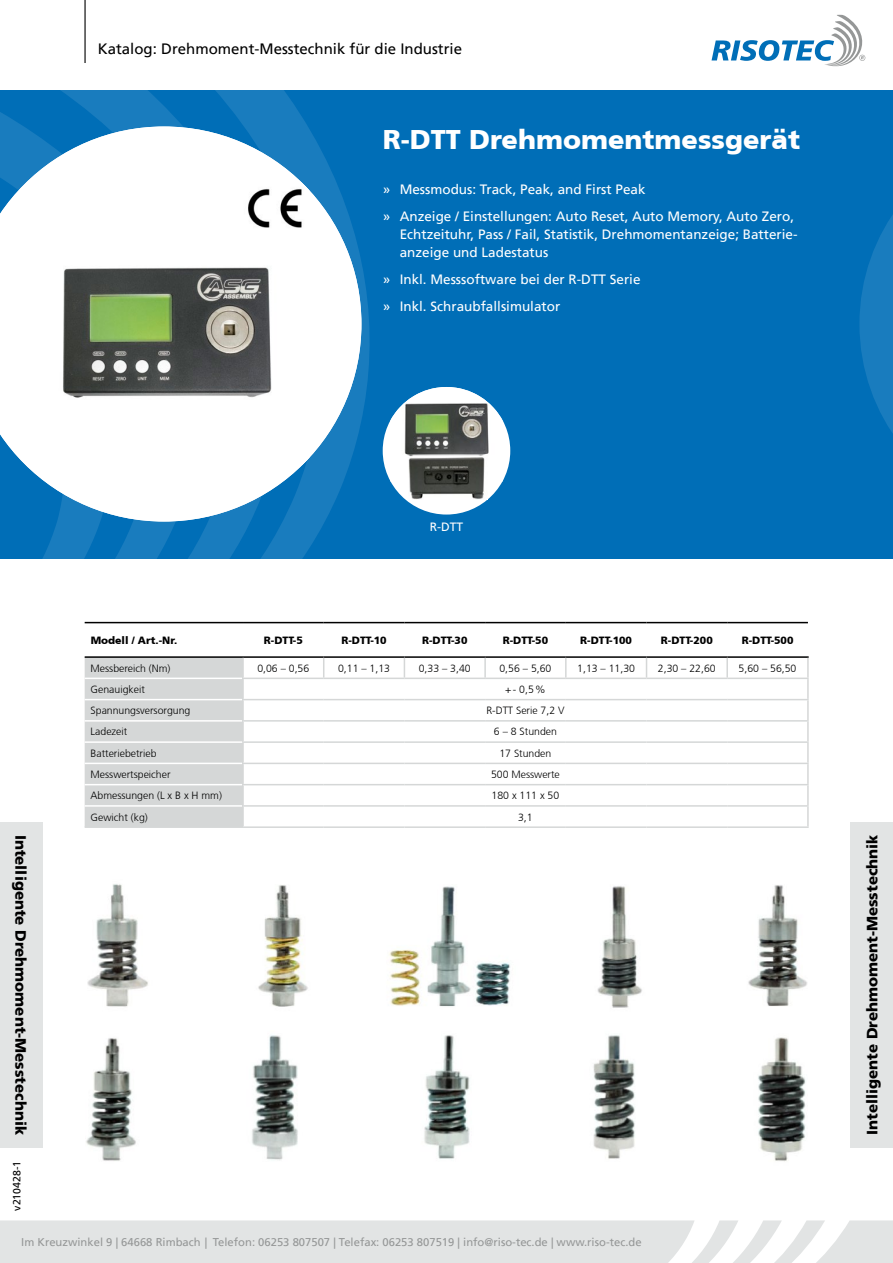
<style>
.page{position:relative;width:893px;height:1263px;background:#fff}
.page>*{position:absolute;margin:0;border:0;box-sizing:border-box;transform-origin:0 0}
.t1{font:900 27px "Frutiger CE";color:#fff}
.t2{font:900 15px "Frutiger";color:#000}
.t3{font:15px "Frutiger LT";color:#000}
.t4{font:13.5px/27px "Frutiger LT";color:#fff}
.t5{font:12px "Frutiger LT";color:#fff}
.t6{font:11.25px "Frutiger LT";color:#959797}
.t7{font:300 10.5px "Frutiger CE";color:#000}
.t8{font:900 10.5px "Frutiger CE";color:#000}
.t9{font:10.5px "Frutiger LT";color:#000}
</style>
<div class="page">
<div style="left:0;top:90px;width:893px;height:468px;background:#006eb7"></div>
<svg style="left:0;top:90px;width:370px;height:468px"></svg>
<hr style="left:84px;top:0;width:2px;height:63px;background:#000">
<svg style="left:711px;top:15px;width:154px;height:51px"></svg>
<svg style="left:0;top:1220px;width:893px;height:43px;background:#e5e7e7"></svg>
<svg style="left:859px;top:215px;width:34px;height:218px"></svg>
<div style="left:850px;top:822px;width:43px;height:326px;background:#e2e4e4"></div>
<div style="left:0;top:822px;width:43px;height:326px;background:#e2e4e4"></div>
<svg style="left:0;top:126px;width:361px;height:395px;fill:#fff"></svg>
<img style="left:27px;top:182px;width:282px;height:283px">
<img style="left:87px;top:884px;width:720px;height:124px">
<img style="left:86px;top:1035px;width:720px;height:127px">
<div style="left:383px;top:387px;width:127px;height:127px;background:#fff;border-radius:50%"></div>
<img style="left:390px;top:387px;width:113px;height:95px">
<img style="left:409px;top:457px;width:78px;height:43px">
<svg style="left:807px;top:722px;width:2px;height:19px"></svg>
<hr style="left:242px;top:741px;width:82px;height:2px;background:#d5d7d7">
<hr style="left:324px;top:741px;width:80px;height:2px;background:#d5d7d7">
<hr style="left:404px;top:741px;width:81px;height:2px;background:#d5d7d7">
<hr style="left:485px;top:741px;width:81px;height:2px;background:#d5d7d7">
<hr style="left:566px;top:741px;width:80px;height:2px;background:#d5d7d7">
<hr style="left:646px;top:741px;width:81px;height:2px;background:#d5d7d7">
<hr style="left:727px;top:741px;width:82px;height:2px;background:#d5d7d7">
<hr style="left:807px;top:743px;width:2px;height:20px;background:#d5d7d7">
<hr style="left:85px;top:622px;width:158px;height:1px;background:#000">
<hr style="left:85px;top:656px;width:158px;height:2px;background:#000">
<hr style="left:243px;top:622px;width:81px;height:1px;background:#000">
<hr style="left:324px;top:622px;width:80px;height:1px;background:#000">
<hr style="left:404px;top:622px;width:81px;height:1px;background:#000">
<hr style="left:485px;top:622px;width:81px;height:1px;background:#000">
<hr style="left:566px;top:622px;width:80px;height:1px;background:#000">
<hr style="left:646px;top:622px;width:81px;height:1px;background:#000">
<hr style="left:727px;top:622px;width:81px;height:1px;background:#000">
<hr style="left:243px;top:656px;width:81px;height:2px;background:#000">
<hr style="left:324px;top:656px;width:80px;height:2px;background:#000">
<hr style="left:404px;top:656px;width:81px;height:2px;background:#000">
<hr style="left:485px;top:656px;width:81px;height:2px;background:#000">
<hr style="left:566px;top:656px;width:80px;height:2px;background:#000">
<hr style="left:646px;top:656px;width:81px;height:2px;background:#000">
<hr style="left:727px;top:656px;width:82px;height:2px;background:#000">
<svg style="left:323px;top:658px;width:1px;height:20px"></svg>
<svg style="left:404px;top:658px;width:1px;height:20px"></svg>
<hr style="left:484px;top:658px;width:2px;height:20px;background:#d5d7d7">
<hr style="left:565px;top:658px;width:2px;height:20px;background:#d5d7d7">
<svg style="left:646px;top:658px;width:1px;height:20px"></svg>
<hr style="left:726px;top:658px;width:2px;height:20px;background:#d5d7d7">
<hr style="left:807px;top:658px;width:2px;height:20px;background:#d5d7d7">
<hr style="left:242px;top:678px;width:82px;height:1px;background:#d5d7d7">
<hr style="left:324px;top:678px;width:80px;height:1px;background:#d5d7d7">
<hr style="left:404px;top:678px;width:81px;height:1px;background:#d5d7d7">
<hr style="left:485px;top:678px;width:81px;height:1px;background:#d5d7d7">
<hr style="left:566px;top:678px;width:80px;height:1px;background:#d5d7d7">
<hr style="left:646px;top:678px;width:81px;height:1px;background:#d5d7d7">
<hr style="left:727px;top:678px;width:82px;height:1px;background:#d5d7d7">
<hr style="left:807px;top:679px;width:2px;height:20px;background:#d5d7d7">
<hr style="left:242px;top:699px;width:82px;height:1px;background:#d5d7d7">
<hr style="left:324px;top:699px;width:80px;height:1px;background:#d5d7d7">
<hr style="left:404px;top:699px;width:81px;height:1px;background:#d5d7d7">
<hr style="left:485px;top:699px;width:81px;height:1px;background:#d5d7d7">
<hr style="left:566px;top:699px;width:80px;height:1px;background:#d5d7d7">
<hr style="left:646px;top:699px;width:81px;height:1px;background:#d5d7d7">
<hr style="left:727px;top:699px;width:82px;height:1px;background:#d5d7d7">
<hr style="left:807px;top:700px;width:2px;height:20px;background:#d5d7d7">
<hr style="left:242px;top:720px;width:82px;height:2px;background:#d5d7d7">
<hr style="left:324px;top:720px;width:80px;height:2px;background:#d5d7d7">
<hr style="left:404px;top:720px;width:81px;height:2px;background:#d5d7d7">
<hr style="left:485px;top:720px;width:81px;height:2px;background:#d5d7d7">
<hr style="left:566px;top:720px;width:80px;height:2px;background:#d5d7d7">
<hr style="left:646px;top:720px;width:81px;height:2px;background:#d5d7d7">
<hr style="left:727px;top:720px;width:82px;height:2px;background:#d5d7d7">
<hr style="left:242px;top:763px;width:82px;height:1px;background:#d5d7d7">
<hr style="left:324px;top:763px;width:80px;height:1px;background:#d5d7d7">
<hr style="left:404px;top:763px;width:81px;height:1px;background:#d5d7d7">
<hr style="left:485px;top:763px;width:81px;height:1px;background:#d5d7d7">
<hr style="left:566px;top:763px;width:80px;height:1px;background:#d5d7d7">
<hr style="left:646px;top:763px;width:81px;height:1px;background:#d5d7d7">
<hr style="left:727px;top:763px;width:82px;height:1px;background:#d5d7d7">
<hr style="left:807px;top:764px;width:2px;height:20px;background:#d5d7d7">
<hr style="left:242px;top:784px;width:82px;height:1px;background:#d5d7d7">
<hr style="left:324px;top:784px;width:80px;height:1px;background:#d5d7d7">
<hr style="left:404px;top:784px;width:81px;height:1px;background:#d5d7d7">
<hr style="left:485px;top:784px;width:81px;height:1px;background:#d5d7d7">
<hr style="left:566px;top:784px;width:80px;height:1px;background:#d5d7d7">
<hr style="left:646px;top:784px;width:81px;height:1px;background:#d5d7d7">
<hr style="left:727px;top:784px;width:82px;height:1px;background:#d5d7d7">
<hr style="left:807px;top:785px;width:2px;height:20px;background:#d5d7d7">
<hr style="left:242px;top:805px;width:82px;height:2px;background:#d5d7d7">
<svg style="left:85px;top:657px;width:159px;height:169px;background:#d6d8d8"></svg>
<hr style="left:324px;top:805px;width:80px;height:2px;background:#d5d7d7">
<hr style="left:404px;top:805px;width:81px;height:2px;background:#d5d7d7">
<hr style="left:485px;top:805px;width:81px;height:2px;background:#d5d7d7">
<hr style="left:566px;top:805px;width:80px;height:2px;background:#d5d7d7">
<hr style="left:646px;top:805px;width:81px;height:2px;background:#d5d7d7">
<hr style="left:727px;top:805px;width:82px;height:2px;background:#d5d7d7">
<svg style="left:807px;top:807px;width:2px;height:19px"></svg>
<hr style="left:85px;top:826px;width:158px;height:2px;background:#d5d7d7">
<hr style="left:243px;top:826px;width:81px;height:2px;background:#d5d7d7">
<hr style="left:324px;top:826px;width:80px;height:2px;background:#d5d7d7">
<hr style="left:404px;top:826px;width:81px;height:2px;background:#d5d7d7">
<hr style="left:485px;top:826px;width:81px;height:2px;background:#d5d7d7">
<hr style="left:566px;top:826px;width:80px;height:2px;background:#d5d7d7">
<hr style="left:646px;top:826px;width:81px;height:2px;background:#d5d7d7">
<hr style="left:727px;top:826px;width:82px;height:2px;background:#d5d7d7">
<h2 class="t3" style="left:98px;top:40px;width:366px">Katalog: Drehmoment-Messtechnik für die Industrie</h2>
<h1 class="t1" style="left:383px;top:123px;width:419px">R-DTT Drehmomentmessgerät</h1>
<p class="t4" style="left:383px;top:175px;width:413px">» Messmodus: Track, Peak, and First Peak<br>» Anzeige / Einstellungen: Auto Reset, Auto Memory, Auto Zero,</p>
<p class="t4" style="left:400px;top:225px;width:399px;line-height:18px">Echtzeituhr, Pass / Fail, Statistik, Drehmomentanzeige; Batterie&shy;anzeige und Ladestatus</p>
<p class="t4" style="left:383px;top:265px;width:259px">» Inkl. Messsoftware bei der R-DTT Serie » Inkl. Schraubfallsimulator</p>
<p class="t5" style="left:430px;top:520px;width:35px">R-DTT</p>
<h2 class="t2" style="left:30px;top:835px;width:302px;rotate:90deg">Intelligente Drehmoment-Messtechnik</h2>
<p class="t9" style="left:11px;top:1211px;width:51px;rotate:-90deg">v210428-1</p>
<p class="t8" style="left:91px;top:634px;width:88px">Modell / Art.-Nr.</p>
<p class="t8" style="left:264px;top:634px;width:40px">R-DTT-5</p>
<p class="t8" style="left:341px;top:634px;width:47px">R-DTT-10</p>
<p class="t8" style="left:422px;top:634px;width:47px">R-DTT-30</p>
<p class="t8" style="left:503px;top:634px;width:47px">R-DTT-50</p>
<p class="t8" style="left:580px;top:634px;width:53px">R-DTT-100</p>
<p class="t8" style="left:661px;top:634px;width:53px">R-DTT-200</p>
<p class="t8" style="left:742px;top:634px;width:53px">R-DTT-500</p>
<p class="t7" style="left:91px;top:662px;width:81px">Messbereich (Nm)</p>
<p class="t7" style="left:257px;top:662px;width:53px">0,06 – 0,56</p>
<p class="t7" style="left:338px;top:662px;width:53px">0,11 – 1,13</p>
<p class="t7" style="left:419px;top:662px;width:53px">0,33 – 3,40</p>
<p class="t7" style="left:499px;top:662px;width:53px">0,56 – 5,60</p>
<p class="t7" style="left:577px;top:662px;width:59px">1,13 – 11,30</p>
<p class="t7" style="left:658px;top:662px;width:59px">2,30 – 22,60</p>
<p class="t7" style="left:739px;top:662px;width:59px">5,60 – 56,50</p>
<p class="t7" style="left:91px;top:683px;width:56px">Genauigkeit</p>
<p class="t7" style="left:505px;top:683px;width:42px">+- 0,5%</p>
<p class="t7" style="left:91px;top:704px;width:101px">Spannungsversorgung</p>
<p class="t7" style="left:486px;top:704px;width:80px">R-DTT Serie 7,2 V</p>
<p class="t7" style="left:91px;top:726px;width:38px">Ladezeit</p>
<p class="t7" style="left:494px;top:726px;width:65px">6 – 8 Stunden</p>
<p class="t7" style="left:91px;top:747px;width:67px">Batteriebetrieb</p>
<p class="t7" style="left:499px;top:747px;width:53px">17 Stunden</p>
<p class="t7" style="left:91px;top:768px;width:81px">Messwertspeicher</p>
<p class="t7" style="left:491px;top:768px;width:70px">500 Messwerte</p>
<p class="t7" style="left:91px;top:789px;width:133px">Abmessungen (L x B x H mm)</p>
<p class="t7" style="left:492px;top:789px;width:69px">180 x 111 x 50</p>
<p class="t7" style="left:91px;top:811px;width:59px">Gewicht (kg)</p>
<p class="t7" style="left:518px;top:811px;width:16px">3,1</p>
<p class="t6" style="left:21px;top:1235px;width:622px">Im Kreuzwinkel 9 | 64668 Rimbach | Telefon: 06253 807507 | Telefax: 06253 807519 | info@riso-tec.de | www.riso-tec.de</p>
<h2 class="t2" style="left:863px;top:1135px;width:302px;rotate:-90deg">Intelligente Drehmoment-Messtechnik</h2>
</div>
